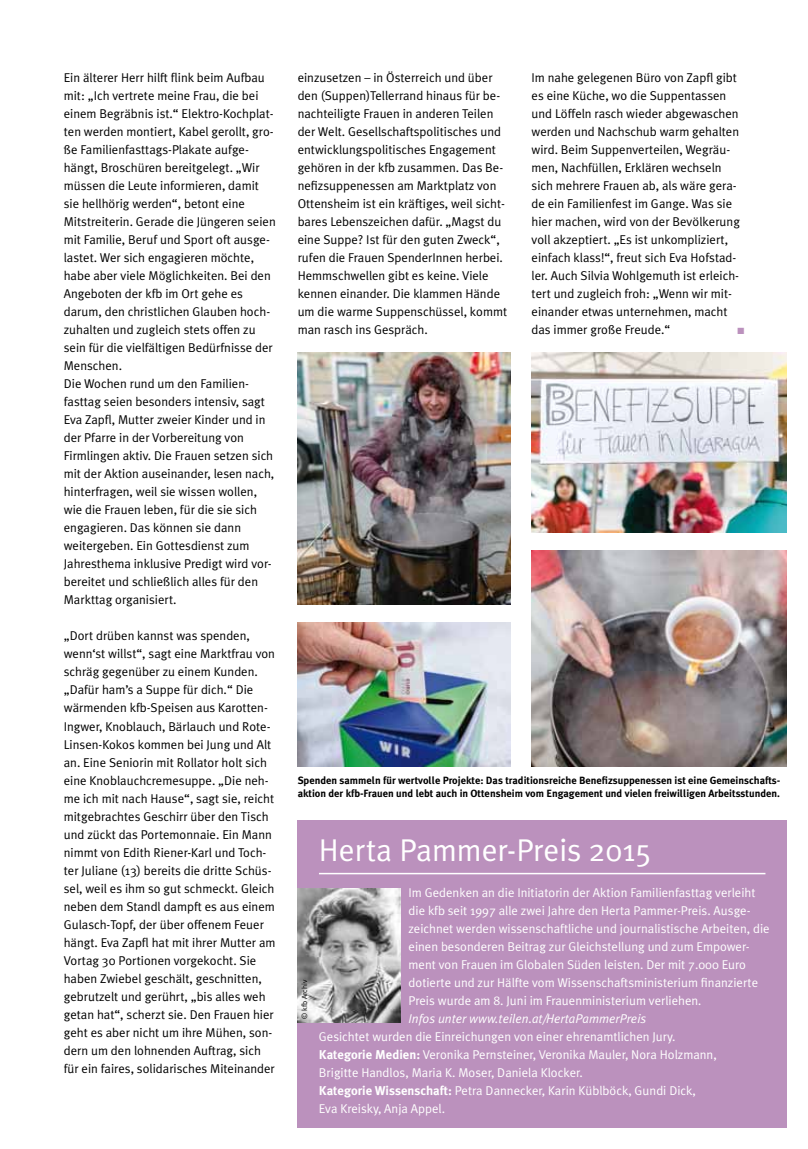
<style>
.page{position:relative;width:808px;height:1149px;background:#fff}
.page>*{position:absolute;margin:0;border:0;box-sizing:border-box;transform-origin:0 0}
.t1{font:31.5px "Meta Plus Normal";color:#fff}
.t2{font:12.75px/18px "Meta Plus Normal";color:#000}
.t3{font:12.75px/18px "Meta Plus Normal";color:#fff}
.t4{font:700 10.5px/13.5px "Meta Plus";color:#000}
.t5{font:9px "Zapf Dingbats ITC";color:#bb91bd}
.t6{font:7.5px "Meta Plus Normal";color:#000}
.s1{font-style:italic}
.s2{font-family:"Meta Plus";font-weight:700}
</style>
<div class="page">
<div style="left:298px;top:820px;width:489px;height:307px;background:#bb91bd"></div>
<hr style="left:319px;top:872px;width:446px;height:2px;background:#fff">
<img style="left:298px;top:352px;width:212px;height:252px">
<img style="left:298px;top:622px;width:212px;height:144px">
<img style="left:531px;top:550px;width:256px;height:216px">
<img style="left:531px;top:352px;width:256px;height:180px">
<img style="left:298px;top:888px;width:102px;height:134px">
<p class="t2" style="left:64px;top:68px;width:214px">Ein älterer Herr hilft flink beim Aufbau mit: „Ich vertrete meine Frau, die bei einem Begräbnis ist.“ Elektro-Kochplat&shy;ten werden montiert, Kabel gerollt, gro&shy;ße Familienfasttags-Plakate aufge&shy;hängt, Broschüren bereitgelegt. „Wir müssen die Leute informieren, damit sie hellhörig werden“, betont eine Mitstreiterin. Gerade die Jüngeren seien mit Familie, Beruf und Sport oft ausge&shy;lastet. Wer sich engagieren möchte, habe aber viele Möglichkeiten. Bei den Angeboten der kfb im Ort gehe es darum, den christlichen Glauben hoch&shy;zuhalten und zugleich stets offen zu sein für die vielfältigen Bedürfnisse der Menschen.<br>Die Wochen rund um den Familien&shy;fasttag seien besonders intensiv, sagt Eva Zapfl, Mutter zweier Kinder und in der Pfarre in der Vorbereitung von Firmlingen aktiv. Die Frauen setzen sich mit der Aktion auseinander, lesen nach, hinterfragen, weil sie wissen wollen, wie die Frauen leben, für die sie sich engagieren. Das können sie dann weitergeben. Ein Gottesdienst zum Jahresthema inklusive Predigt wird vor&shy;bereitet und schließlich alles für den Markttag organisiert.</p>
<p class="t2" style="left:64px;top:626px;width:213px">„Dort drüben kannst was spenden, wenn‘st willst“, sagt eine Marktfrau von schräg gegenüber zu einem Kunden. „Dafür ham’s a Suppe für dich.“ Die wärmenden kfb-Speisen aus Karotten-Ingwer, Knoblauch, Bärlauch und Rote-Linsen-Kokos kommen bei Jung und Alt an. Eine Seniorin mit Rollator holt sich eine Knoblauchcremesuppe. „Die neh&shy;me ich mit nach Hause“, sagt sie, reicht mitgebrachtes Geschirr über den Tisch und zückt das Portemonnaie. Ein Mann nimmt von Edith Riener-Karl und Toch&shy;ter Juliane (13) bereits die dritte Schüs&shy;sel, weil es ihm so gut schmeckt. Gleich neben dem Standl dampft es aus einem Gulasch-Topf, der über offenem Feuer hängt. Eva Zapfl hat mit ihrer Mutter am Vortag 30 Portionen vorgekocht. Sie haben Zwiebel geschält, geschnitten, gebrutzelt und gerührt, „bis alles weh getan hat“, scherzt sie. Den Frauen hier geht es aber nicht um ihre Mühen, son&shy;dern um den lohnenden Auftrag, sich für ein faires, solidarisches Miteinander</p>
<p class="t2" style="left:298px;top:68px;width:211px">einzusetzen – in Österreich und über den (Suppen)Tellerrand hinaus für be&shy;nachteiligte Frauen in anderen Teilen der Welt. Gesellschaftspolitisches und entwicklungspolitisches Engagement gehören in der kfb zusammen. Das Be&shy;nefizsuppenessen am Marktplatz von Ottensheim ist ein kräftiges, weil sicht&shy;bares Lebenszeichen dafür. „Magst du eine Suppe? Ist für den guten Zweck“, rufen die Frauen SpenderInnen herbei.<br>Hemmschwellen gibt es keine. Viele kennen einander. Die klammen Hände um die warme Suppenschüssel, kommt man rasch ins Gespräch.</p>
<p class="t2" style="left:532px;top:68px;width:210px">Im nahe gelegenen Büro von Zapfl gibt es eine Küche, wo die Suppentassen und Löffeln rasch wieder abgewaschen werden und Nachschub warm gehalten wird. Beim Suppenverteilen, Wegräu&shy;men, Nachfüllen, Erklären wechseln sich mehrere Frauen ab, als wäre gera&shy;de ein Familienfest im Gange. Was sie hier machen, wird von der Bevölkerung voll akzeptiert. „Es ist unkompliziert, einfach klass!“, freut sich Eva Hofstad&shy;ler. Auch Silvia Wohlgemuth ist erleich&shy;tert und zugleich froh: „Wenn wir mit&shy;einander etwas unternehmen, macht das immer große Freude.“</p>
<p class="t5" style="left:737px;top:326px;width:8px">■</p>
<p class="t4" style="left:298px;top:772px;width:484px">Spenden sammeln für wertvolle Projekte: Das traditionsreiche Benefizsuppenessen ist eine Gemeinschafts&shy;aktion der kfb-Frauen und lebt auch in Ottensheim vom Engagement und vielen freiwilligen Arbeitsstunden.</p>
<p class="t6" style="left:300px;top:1018px;width:40px;rotate:-90deg">© kfb Archiv</p>
<h1 class="t1" style="left:319px;top:831px;width:335px">Herta Pammer-Preis 2015</h1>
<p class="t3" style="left:408px;top:883px;width:363px">Im Gedenken an die Initiatorin der Aktion Familienfasttag verleiht die kfb seit 1997 alle zwei Jahre den Herta Pammer-Preis. Ausge&shy;zeichnet werden wissenschaftliche und journalistische Arbeiten, die einen besonderen Beitrag zur Gleichstellung und zum Empower&shy;ment von Frauen im Globalen Süden leisten. Der mit 7.000 Euro dotierte und zur Hälfte vom Wissenschaftsministerium finanzierte Preis wurde am 8. Juni im Frauenministerium verliehen<span class="s1">.<br>Infos unter www.teilen.at/HertaPammerPreis</span></p>
<p class="t3" style="left:319px;top:1027px;width:399px">Gesichtet wurden die Einreichungen von einer ehrenamtlichen Jury.<br><span class="s2">Kategorie Medien:</span> Veronika Pernsteiner, Veronika Mauler, Nora Holzmann, Brigitte Handlos, Maria K. Moser, Daniela Klocker.<br><span class="s2">Kategorie Wissenschaft:</span> Petra Dannecker, Karin Küblböck, Gundi Dick, Eva Kreisky, Anja Appel.</p>
</div>
